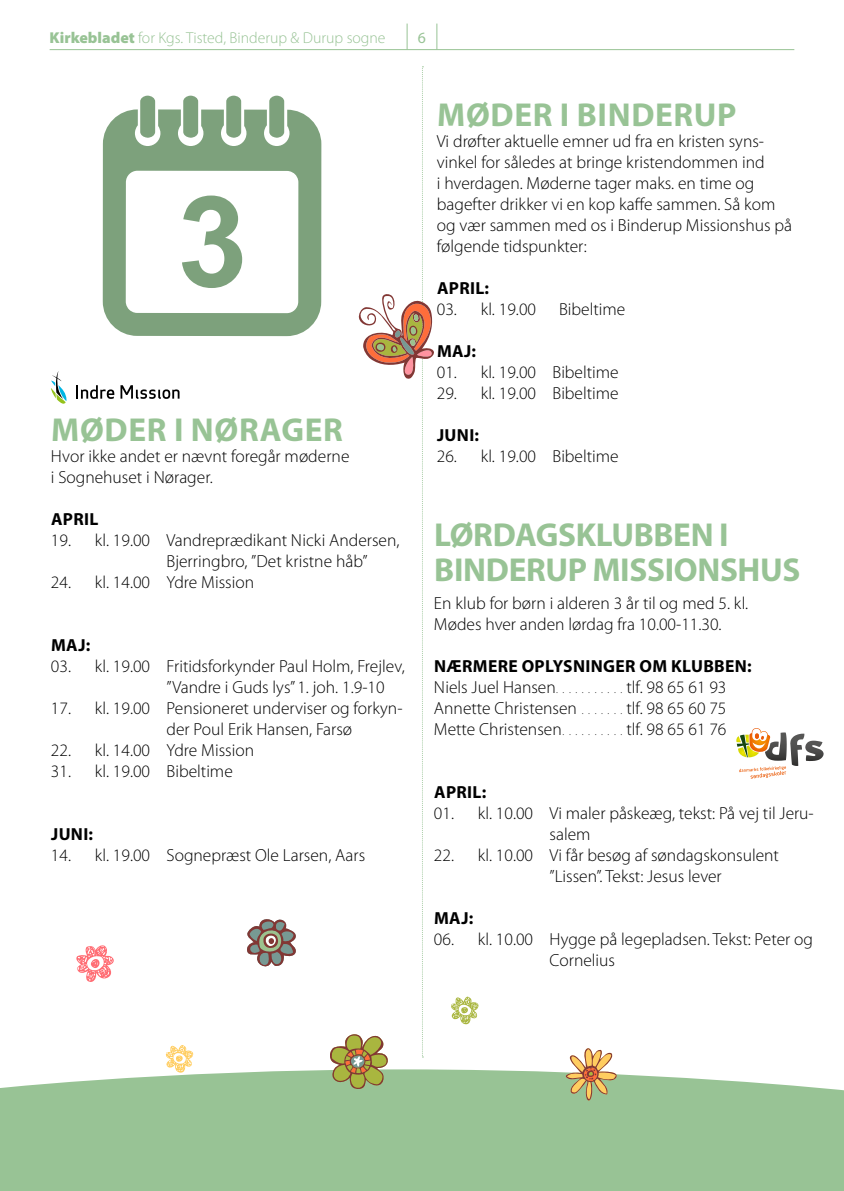
<style>
.page{position:relative;width:844px;height:1191px;background:#fff}
.page>*{position:absolute;margin:0;border:0;box-sizing:border-box;transform-origin:0 0}
.t1{font:700 33.25px/35px "Myriad Pro";letter-spacing:-.01em;color:#98c395}
.t2{font:700 33.25px "Myriad Pro";letter-spacing:.02em;color:#98c395}
.t3{font:300 17.5px/21px "Myriad Pro";color:#000}
.t4{font:700 17.5px/21px "Myriad Pro";letter-spacing:.02em;color:#000}
.t5{font:300 15.75px "Myriad Pro";color:#98c395}
.t6{font:15.75px "Myriad Pro";color:#98c395}
.s1{font-weight:900}
.s2{font-weight:300}
.s3{font-weight:300;font-size:10.5px}
.s4{font-size:10.5px}
</style>
<div class="page">
<hr style="left:50px;top:49px;width:744px;height:1px;background:#98c395">
<svg style="left:406px;top:24px;width:1px;height:25px"></svg>
<svg style="left:436px;top:24px;width:1px;height:25px"></svg>
<div style="left:0;top:1069px;width:843px;height:122px;background:#98c395"></div>
<svg style="left:51px;top:371px;width:15px;height:33px"></svg>
<svg style="left:76px;top:385px;width:38px;height:14px"></svg>
<svg style="left:120px;top:385px;width:59px;height:14px"></svg>
<svg style="left:103px;top:96px;width:218px;height:240px"></svg>
<svg style="left:565px;top:1048px;width:53px;height:52px"></svg>
<svg style="left:451px;top:996px;width:28px;height:28px"></svg>
<svg style="left:329px;top:66px;width:105px;height:1024px"></svg>
<svg style="left:247px;top:919px;width:49px;height:48px"></svg>
<svg style="left:76px;top:945px;width:38px;height:37px"></svg>
<svg style="left:164px;top:1045px;width:30px;height:28px"></svg>
<svg style="left:736px;top:728px;width:87px;height:50px"></svg>
<p class="t5" style="left:50px;top:28px;width:337px"><span class="s1">Kirkebladet</span> for Kgs. Tisted, Binderup &amp; Durup sogne</p>
<p class="t6" style="left:418px;top:28px;width:10px">6</p>
<h1 class="t2" style="left:51px;top:408px;width:293px">MØDER I NØRAGER</h1>
<p class="t3" style="left:51px;top:446px;width:300px">Hvor ikke andet er nævnt foregår møderne i Sognehuset i Nørager.</p>
<p class="t4" style="left:51px;top:508px;width:49px">APRIL</p>
<p class="t3" style="left:166px;top:530px;width:234px;text-indent:-115px">19. kl. 19.00 Vandreprædikant Nicki Andersen,<br>Bjerringbro, ”Det kristne håb”</p>
<p class="t3" style="left:51px;top:572px;width:205px">24. kl. 14.00 Ydre Mission</p>
<p class="t4" style="left:51px;top:634px;width:41px">MAJ:</p>
<p class="t3" style="left:166px;top:656px;width:240px;text-indent:-115px">03. kl. 19.00 Fritidsforkynder Paul Holm, Frejlev, ”Vandre i Guds lys” 1. joh. 1.9-10</p>
<p class="t3" style="left:166px;top:698px;width:237px;text-indent:-115px">17. kl. 19.00 Pensioneret underviser og forkyn&shy;der Poul Erik Hansen, Farsø</p>
<p class="t3" style="left:51px;top:740px;width:205px">22. kl. 14.00 Ydre Mission</p>
<p class="t3" style="left:51px;top:761px;width:183px">31. kl. 19.00 Bibeltime</p>
<p class="t4" style="left:51px;top:823px;width:43px">JUNI:</p>
<p class="t3" style="left:51px;top:845px;width:316px">14. kl. 19.00 Sognepræst Ole Larsen, Aars</p>
<h1 class="t2" style="left:437px;top:93px;width:301px">MØDER I BINDERUP</h1>
<p class="t3" style="left:437px;top:131px;width:356px">Vi drøfter aktuelle emner ud fra en kristen syns&shy;vinkel for således at bringe kristendommen ind<br>i hverdagen. Møderne tager maks. en time og bagefter drikker vi en kop kaffe sammen. Så kom og vær sammen med os i Binderup Missionshus på følgende tidspunkter:</p>
<p class="t4" style="left:437px;top:277px;width:54px">APRIL:</p>
<p class="t3" style="left:437px;top:299px;width:101px">03. kl. 19.00</p>
<p class="t3" style="left:559px;top:299px;width:68px">Bibeltime</p>
<p class="t4" style="left:437px;top:340px;width:41px">MAJ:</p>
<p class="t3" style="left:437px;top:362px;width:183px">01. kl. 19.00 Bibeltime</p>
<p class="t3" style="left:437px;top:383px;width:183px">29. kl. 19.00 Bibeltime</p>
<p class="t4" style="left:437px;top:424px;width:43px">JUNI:</p>
<p class="t3" style="left:437px;top:446px;width:183px">26. kl. 19.00 Bibeltime</p>
<h1 class="t1" style="left:434px;top:516px;width:367px">LØRDAGSKLUBBEN I<br>BINDERUP MISSIONSHUS</h1>
<p class="t3" style="left:434px;top:593px;width:316px">En klub for børn i alderen 3 år til og med 5. kl.<br>Mødes hver anden lørdag fra 10.00-11.30.</p>
<p class="t4" style="left:434px;top:655px;width:319px">NÆRMERE OPLYSNINGER OM KLUBBEN:<br><span class="s2">Niels Juel Hansen</span><span class="s3">...........</span></p>
<p class="t3" style="left:434px;top:677px;width:294px;text-align:justify;text-indent:192px">tlf. 98 65 61 93<br>Annette Christensen <span class="s4">. . . . . . .</span> tlf. 98 65 60 75<br>Mette Christensen<span class="s4">..........</span></p>
<p class="t3" style="left:626px;top:719px;width:101px">tlf. 98 65 61 76</p>
<p class="t4" style="left:434px;top:781px;width:54px">APRIL:</p>
<p class="t3" style="left:549px;top:803px;width:266px;text-indent:-116px">01. kl. 10.00 Vi maler påskeæg, tekst: På vej til Jeru&shy;salem</p>
<p class="t3" style="left:549px;top:845px;width:231px;text-indent:-116px">22. kl. 10.00 Vi får besøg af søndagskonsulent ”Lissen”. Tekst: Jesus lever</p>
<p class="t4" style="left:434px;top:907px;width:41px">MAJ:</p>
<p class="t3" style="left:549px;top:929px;width:265px;text-indent:-116px">06. kl. 10.00 Hygge på legepladsen. Tekst: Peter og<br>Cornelius</p>
</div>
